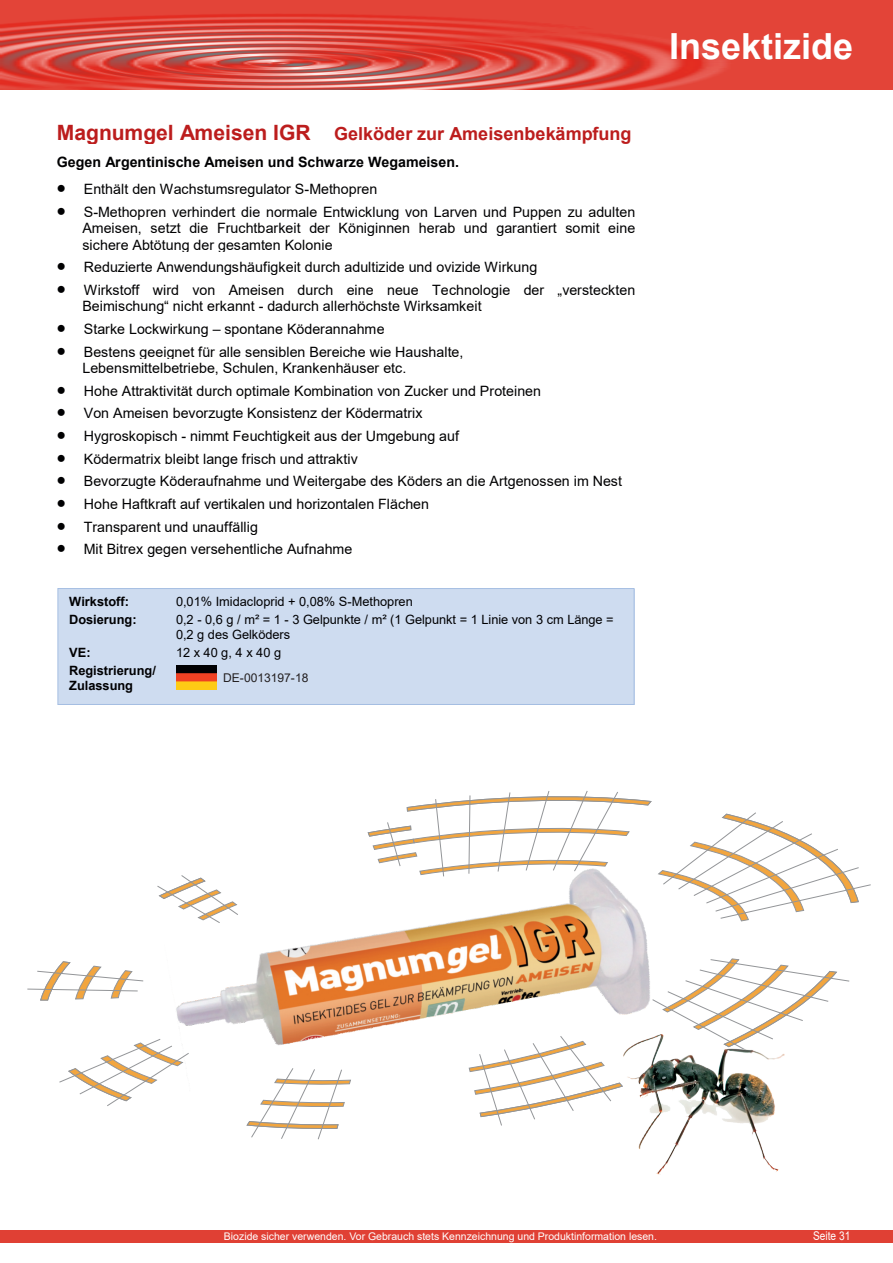
<style>
.page{position:relative;width:893px;height:1263px;background:#fff}
.page>*{position:absolute;margin:0;border:0;box-sizing:border-box;transform-origin:0 0}
.t1{font:700 36px "Arial";color:#fff}
.t2{font:700 18px "Arial";color:#bc1d1d}
.t3{font:14.25px/16.4px "Arial";color:#000002}
.t4{font:700 14.25px "Arial";color:#000002}
.t5{font:12.75px/14.9px "Arial";letter-spacing:-.005em;color:#000002}
.t6{font:700 12.75px/14.5px "Arial";color:#000002}
.t7{font:12px "Arial";color:#231f20}
.t8{font:12px "Arial";color:#fff}
.t9{font:12px "Arial";color:#fff;scale:.84 1}
.t10{font:10.5px "Arial";color:#fff}
.s1{font-size:21.15px}
</style>
<div class="page">
<div style="left:58px;top:588px;width:576px;height:116px;background:#cedcf0"></div>
<div style="left:58px;top:588px;width:576px;height:117px;border:1px solid #a5bee2"></div>
<svg style="left:659px;top:958px;width:191px;height:76px"></svg>
<svg style="left:474px;top:1092px;width:137px;height:34px"></svg>
<svg style="left:246px;top:1092px;width:99px;height:48px"></svg>
<svg style="left:59px;top:1039px;width:105px;height:67px"></svg>
<svg style="left:27px;top:961px;width:117px;height:40px"></svg>
<svg style="left:157px;top:886px;width:7px;height:13px"></svg>
<svg style="left:367px;top:791px;width:504px;height:131px"></svg>
<div style="left:0;top:1230px;width:893px;height:12px;background:#e04034"></div>
<svg style="left:0;top:0;width:893px;height:89px;background:#dd4c42"></svg>
<img style="left:638px;top:1034px;width:147px;height:140px">
<img style="left:164px;top:862px;width:495px;height:230px">
<img style="left:177px;top:665px;width:39px;height:25px">
<h1 class="t1" style="left:656px;top:21px;width:186px">Insektizide</h1>
<p class="t2" style="left:57px;top:121px;width:576px"><span class="s1">Magnumgel Ameisen IGR</span> Gelköder zur Ameisenbekämpfung</p>
<p class="t4" style="left:57px;top:152px;width:404px">Gegen Argentinische Ameisen und Schwarze Wegameisen.</p>
<p class="t3" style="left:57px;top:181px;width:322px">• Enthält den Wachstumsregulator S-Methopren</p>
<p class="t3" style="left:82px;top:203px;width:554px;text-align:justify;text-indent:-26px">• S-Methopren verhindert die normale Entwicklung von Larven und Puppen zu adulten Ameisen, setzt die Fruchtbarkeit der Königinnen herab und garantiert somit eine sichere Abtötung der gesamten Kolonie</p>
<p class="t3" style="left:57px;top:259px;width:482px">• Reduzierte Anwendungshäufigkeit durch adultizide und ovizide Wirkung</p>
<p class="t3" style="left:82px;top:281px;width:554px;text-indent:-26px">• Wirkstoff wird von Ameisen durch eine neue Technologie der „versteckten<br>Beimischung“ nicht erkannt - dadurch allerhöchste Wirksamkeit</p>
<p class="t3" style="left:57px;top:321px;width:329px">• Starke Lockwirkung – spontane Köderannahme</p>
<p class="t3" style="left:82px;top:343px;width:382px;text-indent:-26px">• Bestens geeignet für alle sensiblen Bereiche wie Haushalte,<br>Lebensmittelbetriebe, Schulen, Krankenhäuser etc.</p>
<p class="t3" style="left:57px;top:382px;width:486px">• Hohe Attraktivität durch optimale Kombination von Zucker und Proteinen</p>
<p class="t3" style="left:57px;top:405px;width:367px">• Von Ameisen bevorzugte Konsistenz der Ködermatrix</p>
<p class="t3" style="left:57px;top:428px;width:404px">• Hygroskopisch - nimmt Feuchtigkeit aus der Umgebung auf</p>
<p class="t3" style="left:57px;top:450px;width:302px">• Ködermatrix bleibt lange frisch und attraktiv</p>
<p class="t3" style="left:57px;top:473px;width:567px">• Bevorzugte Köderaufnahme und Weitergabe des Köders an die Artgenossen im Nest</p>
<p class="t3" style="left:57px;top:496px;width:374px">• Hohe Haftkraft auf vertikalen und horizontalen Flächen</p>
<p class="t3" style="left:57px;top:518px;width:203px">• Transparent und unauffällig</p>
<p class="t3" style="left:57px;top:541px;width:297px">• Mit Bitrex gegen versehentliche Aufnahme</p>
<p class="t6" style="left:69px;top:595px;width:61px">Wirkstoff:</p>
<p class="t5" style="left:176px;top:594px;width:238px">0,01% Imidacloprid + 0,08% S-Methopren</p>
<p class="t6" style="left:69px;top:613px;width:69px">Dosierung:</p>
<p class="t5" style="left:176px;top:612px;width:439px">0,2 - 0,6 g / m² = 1 - 3 Gelpunkte / m² (1 Gelpunkt = 1 Linie von 3 cm Länge =<br>0,2 g des Gelköders</p>
<p class="t6" style="left:69px;top:645px;width:23px">VE:</p>
<p class="t5" style="left:176px;top:645px;width:107px">12 x 40 g, 4 x 40 g</p>
<p class="t6" style="left:69px;top:664px;width:88px">Registrierung/<br>Zulassung</p>
<p class="t7" style="left:223px;top:670px;width:87px">DE-0013197-18</p>
<p class="t9" style="left:813px;top:1228px;width:46px">Seite 31</p>
<p class="t10" style="left:225px;top:1228px;width:435px">Biozide sicher verwenden. Vor Gebrauch stets Kennzeichnung und Produktinformation lesen.</p>
<p class="t8" style="left:807px;top:1228px;width:46px">Seite 25</p>
</div>
